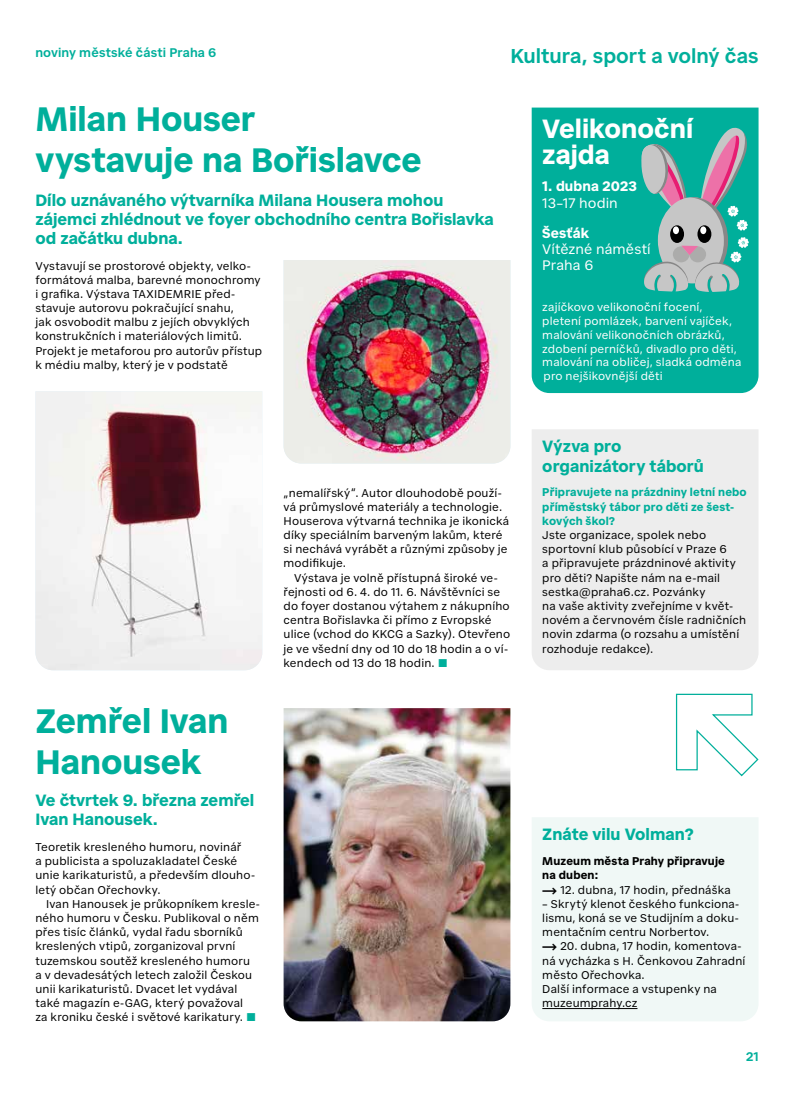
<style>
.page{position:relative;width:794px;height:1110px;background:#fff}
.page>*{position:absolute;margin:0;border:0;box-sizing:border-box;transform-origin:0 0}
.t1{font:700 33.75px/40.5px "Civil Premium";color:#00af9b}
.t2{font:700 26.25px/26px "Civil Premium";color:#fff}
.t3{font:600 20px "Civil Premium";color:#00af9b}
.t4{font:700 16.25px/18.8px "Civil Premium";color:#00af9b}
.t5{font:13.75px/16.2px "Civil Premium";letter-spacing:.005em;color:#fff}
.t6{font:700 13.75px "Civil Premium";letter-spacing:.005em;color:#fff}
.t7{font:600 12.5px "Civil Premium";letter-spacing:.01em;color:#00af9b}
.t8{font:11.25px/14.1px "Civil Premium";letter-spacing:.015em;color:#000}
.t9{font:11.25px/13.8px "Civil Premium";letter-spacing:.01em;color:#fff}
.t10{font:700 11.25px/14.1px "Civil Premium";letter-spacing:.015em;color:#00af9b}
.t11{font:700 11.25px/14.1px "Civil Premium";letter-spacing:.015em;color:#000}
.s1{color:#00af9b}
.s2{font-size:10.62px}
.s3{font-weight:400}
.s4{font-weight:700;font-size:10.62px}
</style>
<div class="page">
<svg style="left:675px;top:693px;width:84px;height:84px"></svg>
<div style="left:532px;top:429px;width:226px;height:241px;background:#ededed"></div>
<img style="left:283px;top:260px;width:227px;height:203px">
<img style="left:35px;top:391px;width:227px;height:279px">
<div style="left:531px;top:107px;width:227px;height:286px;background:#00af9b"></div>
<svg style="left:641px;top:127px;width:108px;height:165px;background:#70acaa"></svg>
<div style="left:532px;top:817px;width:226px;height:203px;background:#f0f8f6"></div>
<hr style="left:542px;top:1007px;width:95px;height:1px;background:#000">
<img style="left:283px;top:708px;width:227px;height:312px">
<p class="t7" style="left:35px;top:43px;width:182px">noviny městské části Praha 6</p>
<h3 class="t3" style="left:510px;top:41px;width:250px">Kultura, sport a volný čas</h3>
<h1 class="t1" style="left:35px;top:96px;width:388px">Milan Houser<br>vystavuje na Bořislavce</h1>
<h2 class="t2" style="left:542px;top:113px;width:152px">Velikonoční zajda</h2>
<p class="t6" style="left:542px;top:176px;width:96px">1. dubna 2023</p>
<p class="t5" style="left:542px;top:193px;width:77px">13–17 hodin</p>
<p class="t6" style="left:542px;top:222px;width:48px">Šesťák</p>
<p class="t5" style="left:542px;top:239px;width:110px">Vítězné náměstí<br>Praha 6</p>
<p class="t9" style="left:542px;top:299px;width:200px">zajíčkovo velikonoční focení, pletení pomlázek, barvení vajíček, malování velikonočních obrázků, zdobení perníčků, divadlo pro děti, malování na obličej, sladká odměna pro nejšikovnější děti</p>
<h3 class="t4" style="left:35px;top:189px;width:460px">Dílo uznávaného výtvarníka Milana Housera mohou zájemci zhlédnout ve foyer obchodního centra Bořislavka od začátku dubna.</h3>
<p class="t8" style="left:35px;top:257px;width:228px">Vystavují se prostorové objekty, velko&shy;formátová malba, barevné monochromy i grafika. Výstava TAXIDEMRIE před&shy;stavuje autorovu pokračující snahu,<br>jak osvobodit malbu z jejích obvyklých konstrukčních i materiálových limitů.<br>Projekt je metaforou pro autorův přístup k médiu malby, který je v podstatě</p>
<h1 class="t1" style="left:35px;top:697px;width:194px">Zemřel Ivan<br>Hanousek</h1>
<h3 class="t4" style="left:35px;top:789px;width:220px">Ve čtvrtek 9. března zemřel<br>Ivan Hanousek.</h3>
<p class="t8" style="left:35px;top:838px;width:221px">Teoretik kresleného humoru, novinář<br>a publicista a spoluzakladatel České unie karikaturistů, a především dlouho&shy;letý občan Ořechovky.</p>
<p class="t8" style="left:35px;top:895px;width:226px;text-indent:11px">Ivan Hanousek je průkopníkem kresle&shy;ného humoru v Česku. Publikoval o něm přes tisíc článků, vydal řadu sborníků kreslených vtipů, zorganizoval první tuzemskou soutěž kresleného humoru<br>a v devadesátých letech založil Českou unii karikaturistů. Dvacet let vydával také magazín e-GAG, který považoval<br>za kroniku české i světové karikatury. <span class="s1">■</span></p>
<p class="t8" style="left:283px;top:484px;width:227px">„nemalířský“. Autor dlouhodobě použí&shy;vá průmyslové materiály a technologie.<br>Houserova výtvarná technika je ikonická díky speciálním barveným lakům, které si nechává vyrábět a různými způsoby je modifikuje.</p>
<p class="t8" style="left:283px;top:569px;width:228px;text-indent:11px">Výstava je volně přístupná široké ve&shy;řejnosti od 6. 4. do 11. 6. Návštěvníci se do foyer dostanou výtahem z nákupního centra Bořislavka či přímo z Evropské ulice (vchod do KKCG a Sazky). Otevřeno je ve všední dny od 10 do 18 hodin a o ví&shy;kendech od 13 do 18 hodin. <span class="s1">■</span></p>
<h3 class="t4" style="left:542px;top:434px;width:163px;line-height:19.8px">Výzva pro organizátory táborů</h3>
<p class="t10" style="left:542px;top:484px;width:206px">Připravujete na prázdniny letní nebo příměstský tábor pro děti ze šest&shy;kových škol?</p>
<p class="t8" style="left:542px;top:527px;width:205px">Jste organizace, spolek nebo sportovní klub působící v Praze 6<br>a připravujete prázdninové aktivity pro děti? Napište nám na e-mail sestka@praha6.cz. Pozvánky<br>na vaše aktivity zveřejníme v květ&shy;novém a červnovém čísle radničních novin zdarma (o rozsahu a umístění rozhoduje redakce).</p>
<h3 class="t4" style="left:542px;top:823px;width:153px">Znáte vilu Volman?</h3>
<p class="t11" style="left:542px;top:852px;width:190px">Muzeum města Prahy připravuje na duben:<br><span class="s2">⟶</span> <span class="s3">12. dubna, 17 hodin, přednáška</span></p>
<p class="t8" style="left:542px;top:895px;width:205px">– Skrytý klenot českého funkciona&shy;lismu, koná se ve Studijním a doku&shy;mentačním centru Norbertov.<br><span class="s4">⟶</span> 20. dubna, 17 hodin, komentova&shy;ná vycházka s H. Čenkovou Zahradní město Ořechovka.<br>Další informace a vstupenky na muzeumprahy.cz</p>
<p class="t7" style="left:746px;top:1047px;width:14px">21</p>
</div>
